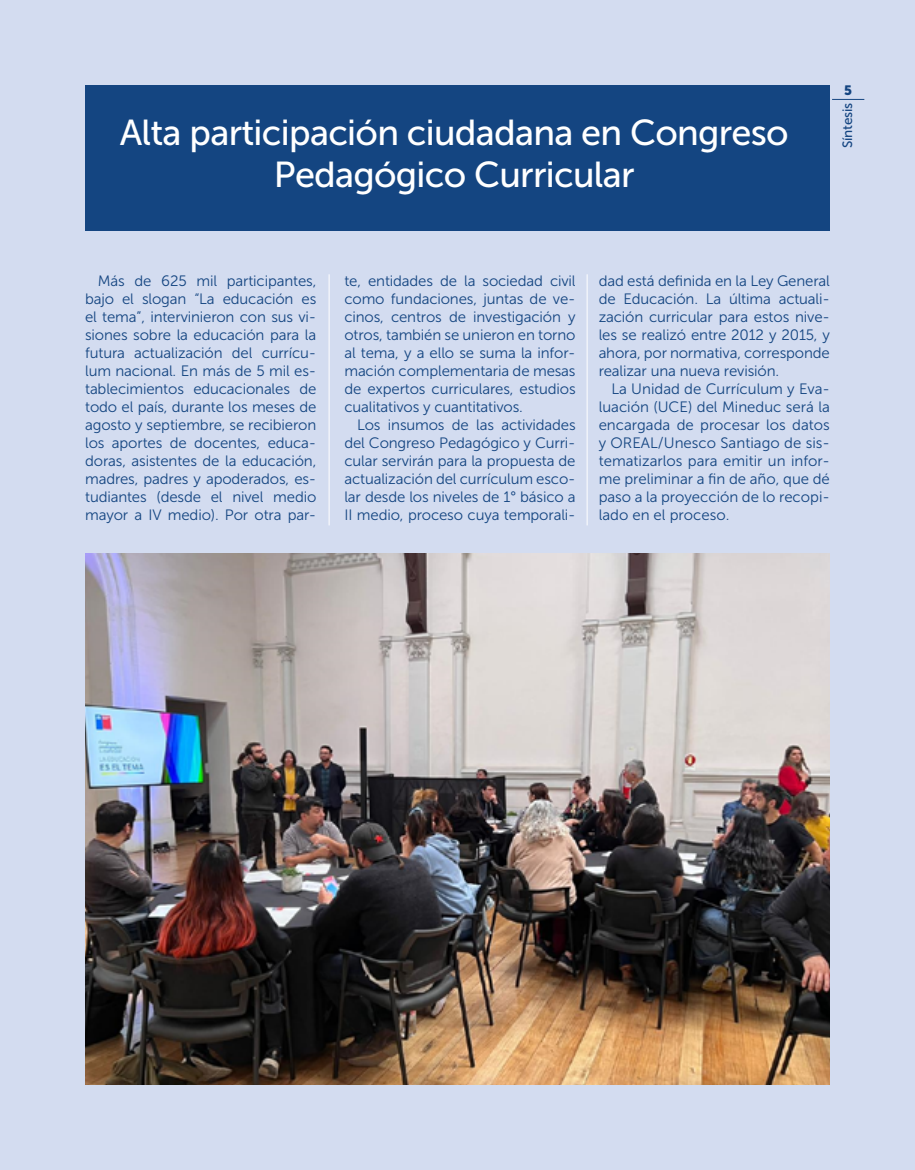
<style>
.page{position:relative;width:915px;height:1170px;background:#fff}
.page>*{position:absolute;margin:0;border:0;box-sizing:border-box;transform-origin:0 0}
.t1{font:36px "Museo Sans 500";letter-spacing:-.02em;color:#fff}
.t2{font:15px/18px "Museo Sans 300";letter-spacing:-.01em;color:#144581;text-align:justify}
.t3{font:13.5px "Museo Sans 500";letter-spacing:-.02em;color:#144581}
.t4{font:13.5px "Museo Sans 900";color:#144581}
</style>
<div class="page">
<div style="left:0;top:0;width:914px;height:1169px;background:#d3dcf0"></div>
<hr style="left:831px;top:99px;width:33px;height:1px;background:#144581">
<hr style="left:328px;top:274px;width:1px;height:251px;background:#fff">
<hr style="left:586px;top:274px;width:1px;height:251px;background:#fff">
<img style="left:85px;top:553px;width:744px;height:531px">
<div style="left:85px;top:85px;width:744px;height:145px;background:#144581"></div>
<h1 class="t1" style="left:120px;top:113px;width:670px">Alta participación ciudadana en Congreso</h1>
<h1 class="t1" style="left:274px;top:155px;width:362px">Pedagógico Curricular</h1>
<p class="t4" style="left:844px;top:83px;width:9px">5</p>
<p class="t3" style="left:840px;top:148px;width:46px;rotate:-90deg">Síntesis</p>
<p class="t2" style="left:85px;top:271px;width:233px;text-indent:13px">Más de 625 mil participantes, bajo el slogan “La educación es el tema”, intervinieron con sus vi&shy;siones sobre la educación para la futura actualización del currícu&shy;lum nacional. En más de 5 mil es&shy;tablecimientos educacionales de todo el país, durante los meses de agosto y septiembre, se recibieron los aportes de docentes, educa&shy;doras, asistentes de la educación, madres, padres y apoderados, es&shy;tudiantes (desde el nivel medio mayor a IV medio). Por otra par-</p>
<p class="t2" style="left:344px;top:271px;width:233px">te, entidades de la sociedad civil como fundaciones, juntas de ve&shy;cinos, centros de investigación y otros, también se unieron en torno al tema, y a ello se suma la infor&shy;mación complementaria de mesas de expertos curriculares, estudios cualitativos y cuantitativos.</p>
<p class="t2" style="left:344px;top:415px;width:233px;text-indent:13px">Los insumos de las actividades del Congreso Pedagógico y Curri&shy;cular servirán para la propuesta de actualización del currículum esco&shy;lar desde los niveles de 1° básico a II medio, proceso cuya temporali-</p>
<p class="t2" style="left:598px;top:271px;width:233px">dad está definida en la Ley General de Educación. La última actuali&shy;zación curricular para estos nive&shy;les se realizó entre 2012 y 2015, y ahora, por normativa, corresponde realizar una nueva revisión.</p>
<p class="t2" style="left:598px;top:379px;width:233px;text-indent:13px">La Unidad de Currículum y Eva&shy;luación (UCE) del Mineduc será la encargada de procesar los datos y OREAL/Unesco Santiago de sis&shy;tematizarlos para emitir un infor&shy;me preliminar a fin de año, que dé paso a la proyección de lo recopi&shy;lado en el proceso.</p>
</div>
